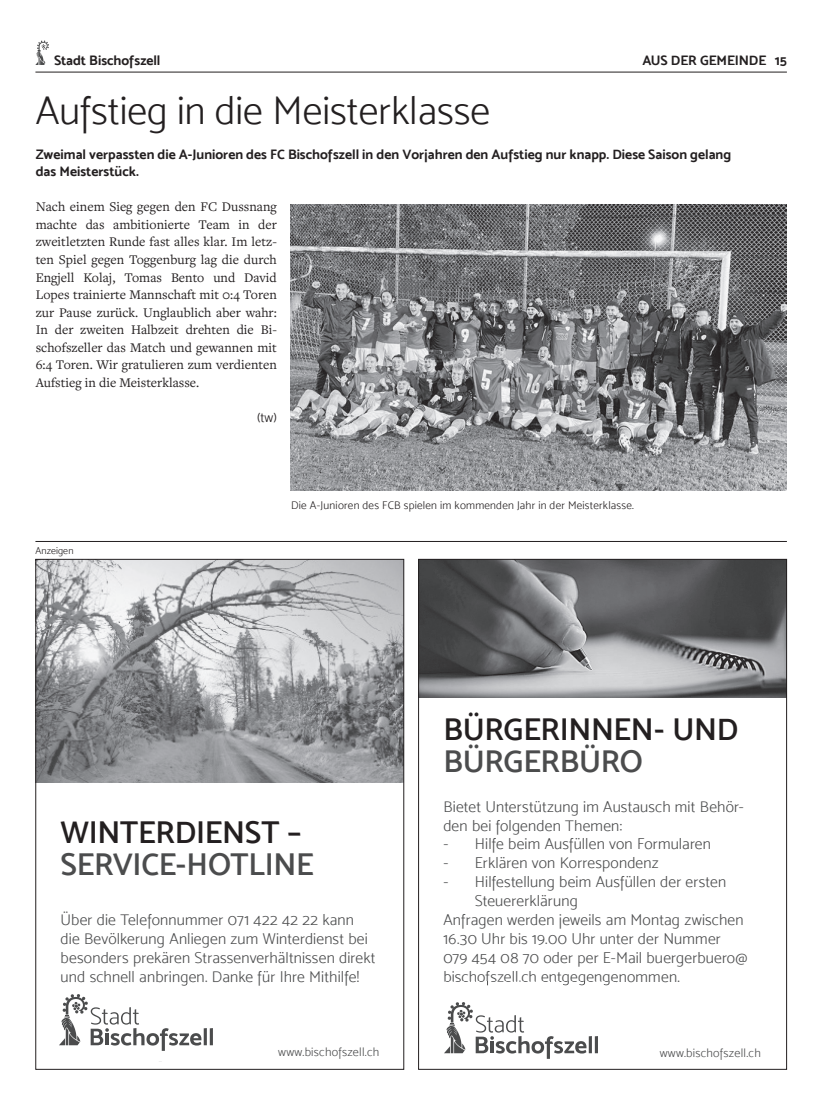
<style>
.page{position:relative;width:833px;height:1117px;background:#fff}
.page>*{position:absolute;margin:0;border:0;box-sizing:border-box;transform-origin:0 0}
.t1{font:40px "Mosk Light 300";color:#231f20}
.t2{font:31.5px "Mosk Semi Bold 600";letter-spacing:-.01em;color:#231f20}
.t3{font:31.5px "Mosk Semi Bold 600";letter-spacing:-.01em;color:#4b4c4d}
.t4{font:15.75px/18.9px "Mosk Light 300";letter-spacing:.01em;color:#4b4c4d}
.t5{font:13.75px/17.5px "Freight Text Pro";color:#231f20;text-align:justify}
.t6{font:13.75px/17.5px "Mosk Bold 700";color:#231f20}
.t7{font:13.75px "Mosk Light 300";color:#231f20}
.t8{font:12.25px "Mosk Light 300";letter-spacing:.02em;color:#4b4c4d}
.t9{font:11.25px "Mosk Light 300";letter-spacing:.02em;color:#231f20}
.t10{font:10px "Mosk Light 300";letter-spacing:.01em;color:#231f20}
</style>
<div class="page">
<hr style="left:35px;top:72px;width:752px;height:1px;background:#231f20">
<svg style="left:35px;top:41px;width:14px;height:24px"></svg>
<img style="left:63px;top:982px;width:164px;height:3px">
<img style="left:37px;top:561px;width:365px;height:221px">
<hr style="left:35px;top:541px;width:752px;height:1px;background:#231f20">
<img style="left:444px;top:981px;width:171px;height:4px">
<img style="left:420px;top:561px;width:365px;height:136px">
<img style="left:291px;top:205px;width:496px;height:285px">
<hr style="left:210px;top:1027px;width:3px;height:17px;background:#4b4c4d">
<hr style="left:204px;top:1027px;width:3px;height:17px;background:#4b4c4d">
<svg style="left:59px;top:994px;width:142px;height:56px"></svg>
<hr style="left:595px;top:1035px;width:3px;height:17px;background:#4b4c4d">
<hr style="left:589px;top:1035px;width:3px;height:17px;background:#4b4c4d">
<svg style="left:444px;top:1002px;width:142px;height:56px"></svg>
<p class="t6" style="left:54px;top:51px;width:108px">Stadt Bischofszell</p>
<p class="t6" style="left:642px;top:51px;width:146px">AUS DER GEMEINDE 15</p>
<h1 class="t1" style="left:36px;top:87px;width:456px">Aufstieg in die Meisterklasse</h1>
<p class="t6" style="left:36px;top:145px;width:697px">Zweimal verpassten die A-Junioren des FC Bischofszell in den Vorjahren den Aufstieg nur knapp. Diese Saison gelang das Meisterstück.</p>
<p class="t5" style="left:36px;top:198px;width:243px">Nach einem Sieg gegen den FC Dussnang machte das ambitionierte Team in der zweitletzten Runde fast alles klar. Im letz&shy;ten Spiel gegen Toggenburg lag die durch Engjell Kolaj, Tomas Bento und David Lopes trainierte Mannschaft mit 0:4 Toren zur Pause zurück. Unglaublich aber wahr:<br>In der zweiten Halbzeit drehten die Bi&shy;schofszeller das Match und gewannen mit 6:4 Toren. Wir gratulieren zum verdienten Aufstieg in die Meisterklasse.</p>
<p class="t7" style="left:257px;top:409px;width:21px">(tw)</p>
<p class="t10" style="left:35px;top:544px;width:40px">Anzeigen</p>
<p class="t9" style="left:291px;top:499px;width:344px">Die A-Junioren des FCB spielen im kommenden Jahr in der Meisterklasse.</p>
<h2 class="t2" style="left:61px;top:813px;width:242px">WINTERDIENST –</h2>
<h2 class="t3" style="left:61px;top:845px;width:255px">SERVICE-HOTLINE</h2>
<p class="t4" style="left:61px;top:910px;width:316px">Über die Telefonnummer 071 422 42 22 kann die Bevölkerung Anliegen zum Winterdienst bei besonders prekären Strassenverhältnissen direkt und schnell anbringen. Danke für Ihre Mithilfe!</p>
<p class="t8" style="left:278px;top:1044px;width:103px">www.bischofszell.ch</p>
<h2 class="t2" style="left:443px;top:710px;width:296px">BÜRGERINNEN- UND</h2>
<h2 class="t3" style="left:443px;top:742px;width:201px">BÜRGERBÜRO</h2>
<p class="t4" style="left:443px;top:796px;width:302px">Bietet Unterstützung im Austausch mit Behör&shy;den bei folgenden Themen:</p>
<p class="t4" style="left:443px;top:834px;width:269px">- Hilfe beim Ausfüllen von Formularen</p>
<p class="t4" style="left:443px;top:853px;width:217px">- Erklären von Korrespondenz</p>
<p class="t4" style="left:443px;top:872px;width:284px">- Hilfestellung beim Ausfüllen der ersten</p>
<p class="t4" style="left:475px;top:891px;width:104px">Steuererklärung</p>
<p class="t4" style="left:443px;top:910px;width:302px">Anfragen werden jeweils am Montag zwischen</p>
<p class="t4" style="left:443px;top:928px;width:279px">16.30 Uhr bis 19.00 Uhr unter der Nummer</p>
<p class="t4" style="left:443px;top:947px;width:306px">079 454 08 70 oder per E-Mail buergerbuero@</p>
<p class="t4" style="left:443px;top:966px;width:238px">bischofszell.ch entgegengenommen.</p>
<p class="t8" style="left:660px;top:1045px;width:102px">www.bischofszell.ch</p>
</div>
